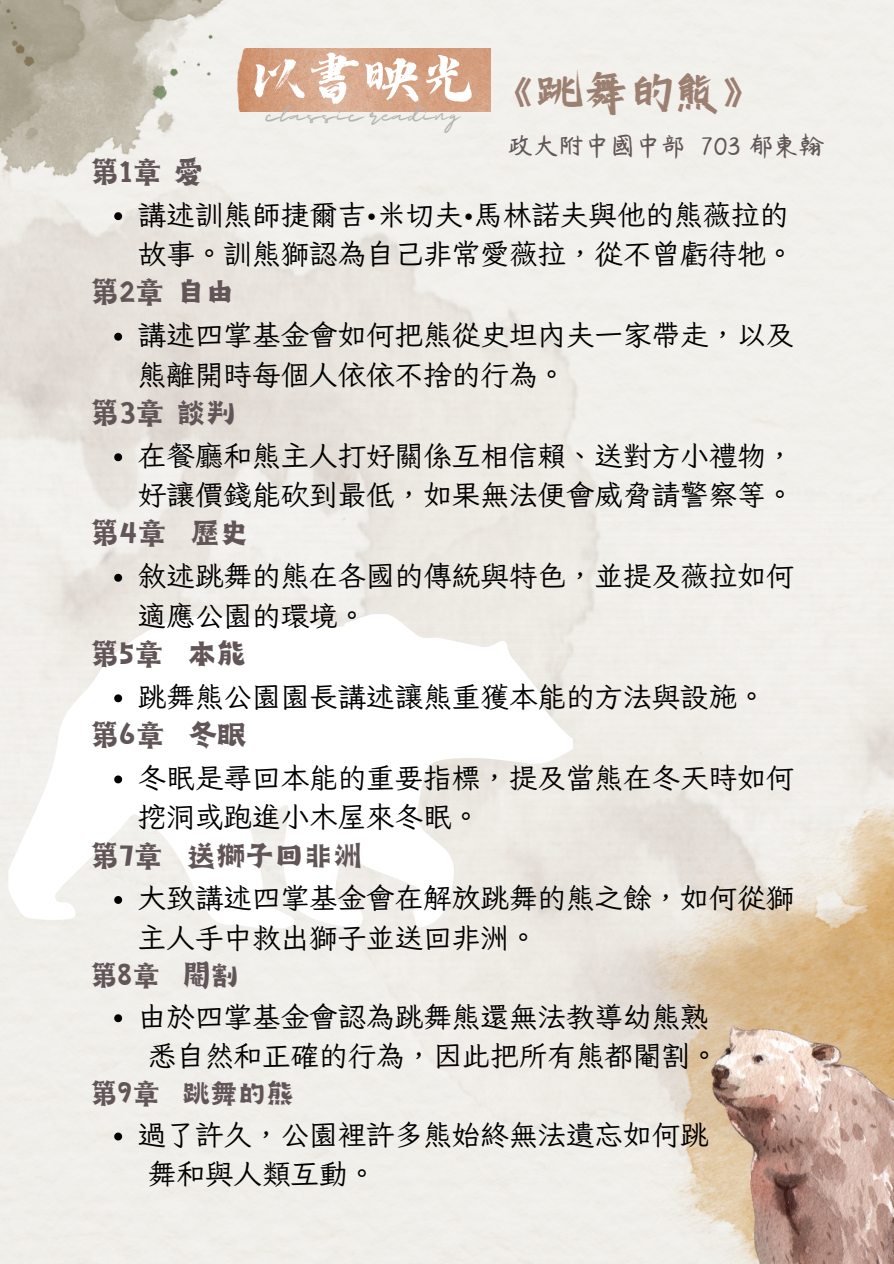
<style>
.page{position:relative;width:894px;height:1264px;background:#fff}
.page>*{position:absolute;margin:0;border:0;box-sizing:border-box;transform-origin:0 0}
.t1{font:58.2px "Canva Oriental Brush";color:#fff}
.t2{font:42.6px "Canva Sword Like Dream";color:#9b7f71}
.t3{font:30px "Canva Joy Hei";color:#615557}
.t4{font:28.5px/39.5px "Iansui 094";color:#000}
.t5{font:28.5px "Canva Joy Hei";color:#615557}
.t6{font:25.5px "YRDZSTJF";color:#615557}
.t7{font:22.05px "Majesty Yandi Designs";color:#b5b4b3}
</style>
<div class="page">
<img style="left:0;top:0;width:291px;height:131px">
<div style="left:290px;top:420px;width:603px;height:797px;background:#f0efea"></div>
<img style="left:0;top:131px;width:603px;height:797px">
<img style="left:237px;top:48px;width:253px;height:63px">
<img style="left:630px;top:751px;width:263px;height:512px">
<img style="left:711px;top:1026px;width:182px;height:237px">
<svg style="left:8px;top:614px;width:564px;height:314px"></svg>
<svg style="left:114px;top:212px;width:8px;height:8px"></svg>
<svg style="left:114px;top:333px;width:8px;height:7px"></svg>
<svg style="left:114px;top:453px;width:8px;height:8px"></svg>
<svg style="left:114px;top:574px;width:8px;height:7px"></svg>
<svg style="left:114px;top:694px;width:8px;height:8px"></svg>
<svg style="left:114px;top:775px;width:8px;height:8px"></svg>
<svg style="left:114px;top:896px;width:8px;height:7px"></svg>
<svg style="left:114px;top:1014px;width:8px;height:8px"></svg>
<svg style="left:114px;top:1132px;width:8px;height:8px"></svg>
<p class="t3" style="left:89px;top:159px;width:115px">第1章愛</p>
<h1 class="t1" style="left:249px;top:54px;width:229px">以書映光</h1>
<p class="t7" style="left:266px;top:104px;width:158px">classic read</p>
<h2 class="t2" style="left:423px;top:64px;width:344px"><sub>ing</sub> 《跳舞的熊》</h2>
<p class="t6" style="left:507px;top:132px;width:318px">政大附中國中部 703 郁東翰</p>
<p class="t4" style="left:138px;top:194px;width:657px">講述訓熊師捷爾吉•米切夫•馬林諾夫與他的熊薇拉的故事。訓熊獅認為自己非常愛薇拉，從不曾虧待牠。</p>
<p class="t3" style="left:89px;top:279px;width:147px">第2章自由</p>
<p class="t4" style="left:138px;top:314px;width:657px">講述四掌基金會如何把熊從史坦內夫一家帶走，以及熊離開時每個人依依不捨的行為。</p>
<p class="t3" style="left:89px;top:400px;width:147px">第3章談判</p>
<p class="t4" style="left:138px;top:435px;width:657px">在餐廳和熊主人打好關係互相信賴、送對方小禮物，好讓價錢能砍到最低，如果無法便會威脅請警察等。</p>
<p class="t3" style="left:89px;top:520px;width:161px">第4章 歷史</p>
<p class="t4" style="left:138px;top:555px;width:657px">敘述跳舞的熊在各國的傳統與特色，並提及薇拉如何適應公園的環境。</p>
<p class="t3" style="left:89px;top:641px;width:158px">第5章 本能</p>
<p class="t4" style="left:138px;top:676px;width:629px">跳舞熊公園園長講述讓熊重獲本能的方法與設施。</p>
<p class="t3" style="left:89px;top:722px;width:159px">第6章 冬眠</p>
<p class="t4" style="left:138px;top:757px;width:657px">冬眠是尋回本能的重要指標，提及當熊在冬天時如何挖洞或跑進小木屋來冬眠。</p>
<p class="t3" style="left:89px;top:842px;width:274px">第7章 送獅子回非洲</p>
<p class="t4" style="left:138px;top:877px;width:657px">大致講述四掌基金會在解放跳舞的熊之餘，如何從獅主人手中救出獅子並送回非洲。</p>
<p class="t5" style="left:89px;top:963px;width:150px">第8章 閹割</p>
<p class="t4" style="left:138px;top:996px;width:582px;text-align:center">由於四掌基金會認為跳舞熊還無法教導幼熊熟悉自然和正確的行為，因此把所有熊都閹割。</p>
<p class="t5" style="left:89px;top:1081px;width:206px">第9章 跳舞的熊</p>
<p class="t4" style="left:148px;top:1114px;width:562px;text-indent:-10px">過了許久，公園裡許多熊始終無法遺忘如何跳舞和與人類互動。</p>
</div>
